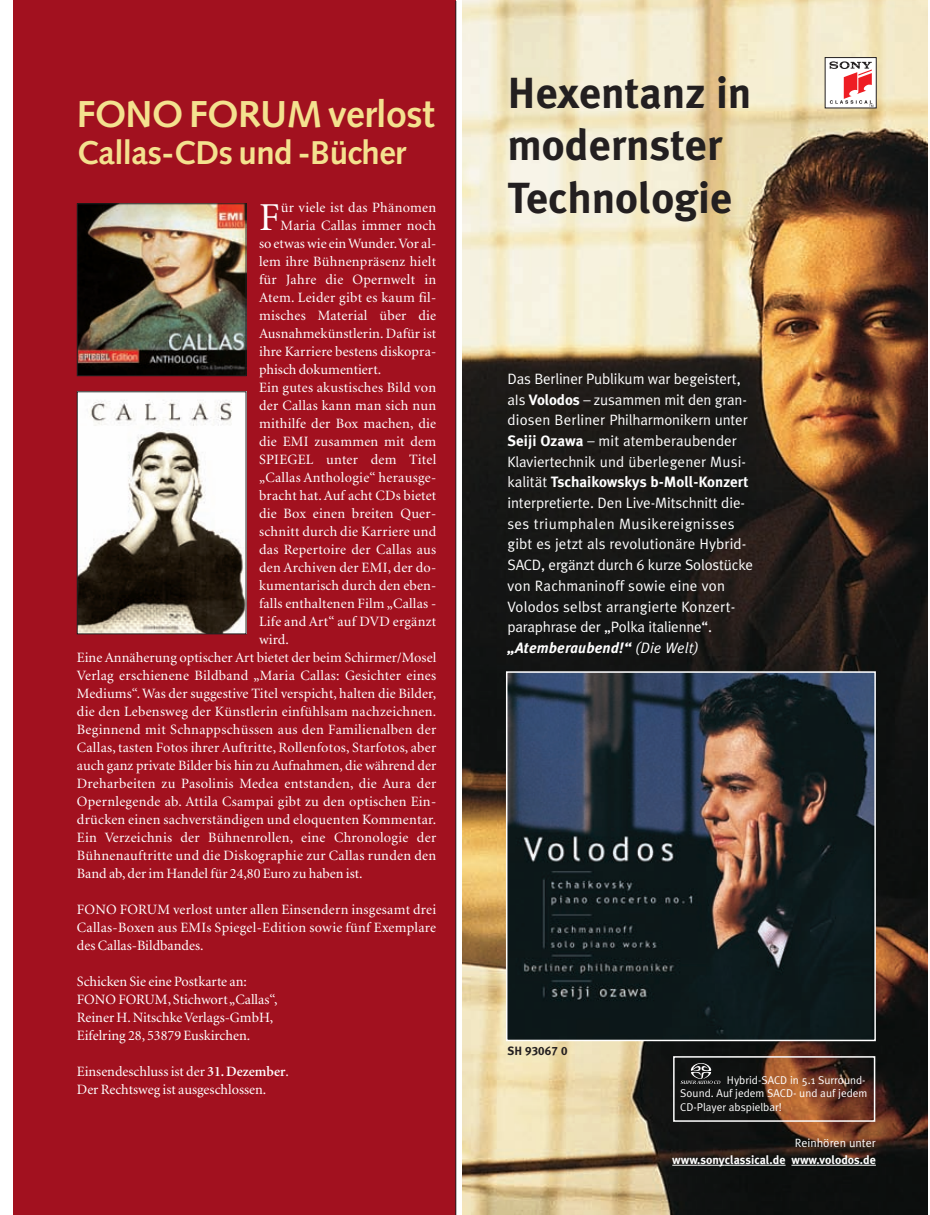
<style>
.page{position:relative;width:930px;height:1215px;background:#fff}
.page>*{position:absolute;margin:0;border:0;box-sizing:border-box;transform-origin:0 0}
.t1{font:700 43.5px/52.2px "Meta Plus";color:#231f20}
.t2{font:39.6px "Minion";color:#fff}
.t3{font:700 37.5px "Syntax";letter-spacing:-.015em;color:#f4e18f}
.t4{font:700 33px "Syntax";letter-spacing:-.015em;color:#f4e18f}
.t5{font:15px/20.7px "Meta Plus Normal";letter-spacing:-.005em;color:#fff}
.t6{font:700 15px "Meta Plus";color:#fff}
.t7{font:italic 700 15px "Meta Plus";letter-spacing:.01em;color:#fff}
.t8{font:14.25px/18px "Minion";letter-spacing:.015em;color:#fff}
.t9{font:700 12px "Meta Plus";color:#fff}
.t10{font:12px "Meta Plus Normal";color:#fff}
.t11{font:12px "Meta Plus Bold Caps";letter-spacing:.01em;color:#231f20}
.t12{font:11.25px/13.5px "Meta Plus Normal";color:#fff}
.s1{font-weight:600}
.s2{font-family:"Meta Plus";font-weight:700}
.s3{font-family:"Meta Plus Normal";font-weight:400}
</style>
<div class="page">
<div style="left:13px;top:0;width:443px;height:1215px;background:#a2111f"></div>
<img style="left:462px;top:0;width:465px;height:1215px">
<img style="left:509px;top:674px;width:364px;height:364px">
<div style="left:506px;top:671px;width:370px;height:370px;border:2px solid #fff"></div>
<div style="left:825px;top:57px;width:52px;height:51px;background:#fff;border:1px solid #231f20"></div>
<svg style="left:829px;top:61px;width:44px;height:46px"></svg>
<svg style="left:672px;top:1165px;width:53px;height:1px"></svg>
<hr style="left:725px;top:1165px;width:61px;height:1px;background:#fff">
<svg style="left:792px;top:1165px;width:33px;height:1px"></svg>
<hr style="left:825px;top:1165px;width:51px;height:1px;background:#fff">
<div style="left:673px;top:1056px;width:202px;height:66px;border:2px solid #fff"></div>
<svg style="left:681px;top:1063px;width:39px;height:21px"></svg>
<hr style="left:456px;top:1px;width:1px;height:1214px;background:#231f20">
<img style="left:79px;top:205px;width:165px;height:169px">
<div style="left:77px;top:203px;width:169px;height:173px;border:1px solid #231f20"></div>
<img style="left:79px;top:393px;width:165px;height:239px">
<div style="left:77px;top:391px;width:169px;height:243px;border:1px solid #231f20"></div>
<h3 class="t3" style="left:77px;top:99px;width:359px">FONO FORUM verlost</h3>
<h3 class="t4" style="left:77px;top:140px;width:331px">Callas-CDs und -Bücher</h3>
<h2 class="t2" style="left:259px;top:202px;width:22px">F</h2>
<p class="t8" style="left:281px;top:200px;width:157px">ür viele ist das Phänomen</p>
<p class="t8" style="left:281px;top:218px;width:157px">Maria Callas immer noch</p>
<p class="t8" style="left:259px;top:236px;width:179px">so etwas wie ein Wunder.Vor al-</p>
<p class="t8" style="left:259px;top:254px;width:179px">lem ihre Bühnenpräsenz hielt</p>
<p class="t8" style="left:259px;top:272px;width:179px">für Jahre die Opernwelt in</p>
<p class="t8" style="left:259px;top:290px;width:179px">Atem. Leider gibt es kaum fil-</p>
<p class="t8" style="left:259px;top:308px;width:179px">misches Material über die</p>
<p class="t8" style="left:259px;top:326px;width:179px">Ausnahmekünstlerin. Dafür ist</p>
<p class="t8" style="left:259px;top:344px;width:179px">ihre Karriere bestens diskopra-</p>
<p class="t8" style="left:259px;top:362px;width:124px">phisch dokumentiert.</p>
<p class="t8" style="left:259px;top:380px;width:179px">Ein gutes akustisches Bild von</p>
<p class="t8" style="left:259px;top:398px;width:179px">der Callas kann man sich nun</p>
<p class="t8" style="left:259px;top:416px;width:179px">mithilfe der Box machen, die</p>
<p class="t8" style="left:259px;top:434px;width:179px">die EMI zusammen mit dem</p>
<p class="t8" style="left:259px;top:452px;width:179px">SPIEGEL unter dem Titel</p>
<p class="t8" style="left:259px;top:470px;width:179px">„Callas Anthologie“ herausge-</p>
<p class="t8" style="left:259px;top:488px;width:179px">bracht hat. Auf acht CDs bietet</p>
<p class="t8" style="left:259px;top:506px;width:179px">die Box einen breiten Quer-</p>
<p class="t8" style="left:259px;top:524px;width:179px">schnitt durch die Karriere und</p>
<p class="t8" style="left:259px;top:542px;width:179px">das Repertoire der Callas aus</p>
<p class="t8" style="left:259px;top:560px;width:179px">den Archiven der EMI, der do-</p>
<p class="t8" style="left:259px;top:578px;width:179px">kumentarisch durch den eben-</p>
<p class="t8" style="left:259px;top:596px;width:179px">falls enthaltenen Film „Callas -</p>
<p class="t8" style="left:259px;top:614px;width:179px">Life and Art“ auf DVD ergänzt</p>
<p class="t8" style="left:259px;top:632px;width:31px">wird.</p>
<p class="t8" style="left:77px;top:650px;width:361px">Eine Annäherung optischer Art bietet der beim Schirmer/Mosel</p>
<p class="t8" style="left:77px;top:668px;width:361px">Verlag erschienene Bildband „Maria Callas: Gesichter eines</p>
<p class="t8" style="left:77px;top:686px;width:361px">Mediums“. Was der suggestive Titel verspicht, halten die Bilder,</p>
<p class="t8" style="left:77px;top:704px;width:361px">die den Lebensweg der Künstlerin einfühlsam nachzeichnen.</p>
<p class="t8" style="left:77px;top:722px;width:361px">Beginnend mit Schnappschüssen aus den Familienalben der</p>
<p class="t8" style="left:77px;top:740px;width:361px">Callas, tasten Fotos ihrer Auftritte, Rollenfotos, Starfotos, aber</p>
<p class="t8" style="left:77px;top:758px;width:361px">auch ganz private Bilder bis hin zu Aufnahmen, die während der</p>
<p class="t8" style="left:77px;top:776px;width:361px">Dreharbeiten zu Pasolinis Medea entstanden, die Aura der</p>
<p class="t8" style="left:77px;top:794px;width:361px">Opernlegende ab. Attila Csampai gibt zu den optischen Ein-</p>
<p class="t8" style="left:77px;top:812px;width:361px">drücken einen sachverständigen und eloquenten Kommentar.</p>
<p class="t8" style="left:77px;top:830px;width:361px">Ein Verzeichnis der Bühnenrollen, eine Chronologie der</p>
<p class="t8" style="left:77px;top:848px;width:361px">Bühnenauftritte und die Diskographie zur Callas runden den</p>
<p class="t8" style="left:77px;top:866px;width:287px">Band ab, der im Handel für 24,80 Euro zu haben ist.</p>
<p class="t8" style="left:77px;top:902px;width:361px;text-align:justify">FONO FORUM verlost unter allen Einsendern insgesamt drei Callas-Boxen aus EMIs Spiegel-Edition sowie fünf Exemplare des Callas-Bildbandes.</p>
<p class="t8" style="left:77px;top:974px;width:202px">Schicken Sie eine Postkarte an:<br>FONO FORUM, Stichwort „Callas“, Reiner H. Nitschke Verlags-GmbH, Eifelring 28, 53879 Euskirchen.</p>
<p class="t8" style="left:77px;top:1064px;width:214px">Einsendeschluss ist der <span class="s1">31. Dezember</span>.<br>Der Rechtsweg ist ausgeschlossen.</p>
<h1 class="t1" style="left:507px;top:70px;width:246px">Hexentanz in modernster<br>Technologie</h1>
<p class="t5" style="left:507px;top:369px;width:242px">Das Berliner Publikum war begeistert, aIs <span class="s2">Volodos</span> – zusammen mit den gran&shy;diosen Berliner Philharmonikern unter <span class="s2">Seiji Ozawa</span> – mit atemberaubender Klaviertechnik und überlegener Musi-</p>
<p class="t6" style="left:507px;top:476px;width:242px"><span class="s3">kalität</span> Tschaikowskys b-Moll-Konzert</p>
<p class="t5" style="left:507px;top:494px;width:247px">interpretierte. Den Live-Mitschnitt die&shy;ses triumphalen Musikereignisses gibt es jetzt als revolutionäre Hybrid-SACD, ergänzt durch 6 kurze Solostücke von Rachmaninoff sowie eine von Volodos selbst arrangierte Konzert&shy;paraphrase der „Polka italienne“.</p>
<p class="t7" style="left:507px;top:642px;width:193px">„Atemberaubend!“ <span class="s3">(Die Welt)</span></p>
<p class="t11" style="left:507px;top:1044px;width:62px"><span class="s2">SH</span> 93067 0</p>
<p class="t12" style="left:680px;top:1074px;width:189px;text-indent:47px">Hybrid-SACD in 5.1 Surround-<br>Sound. Auf jedem SACD- und auf jedem<br>CD-Player abspielbar!</p>
<p class="t10" style="left:795px;top:1138px;width:83px">Reinhören unter</p>
<p class="t9" style="left:672px;top:1155px;width:205px">www.sonyclassical.de www.volodos.de</p>
</div>
